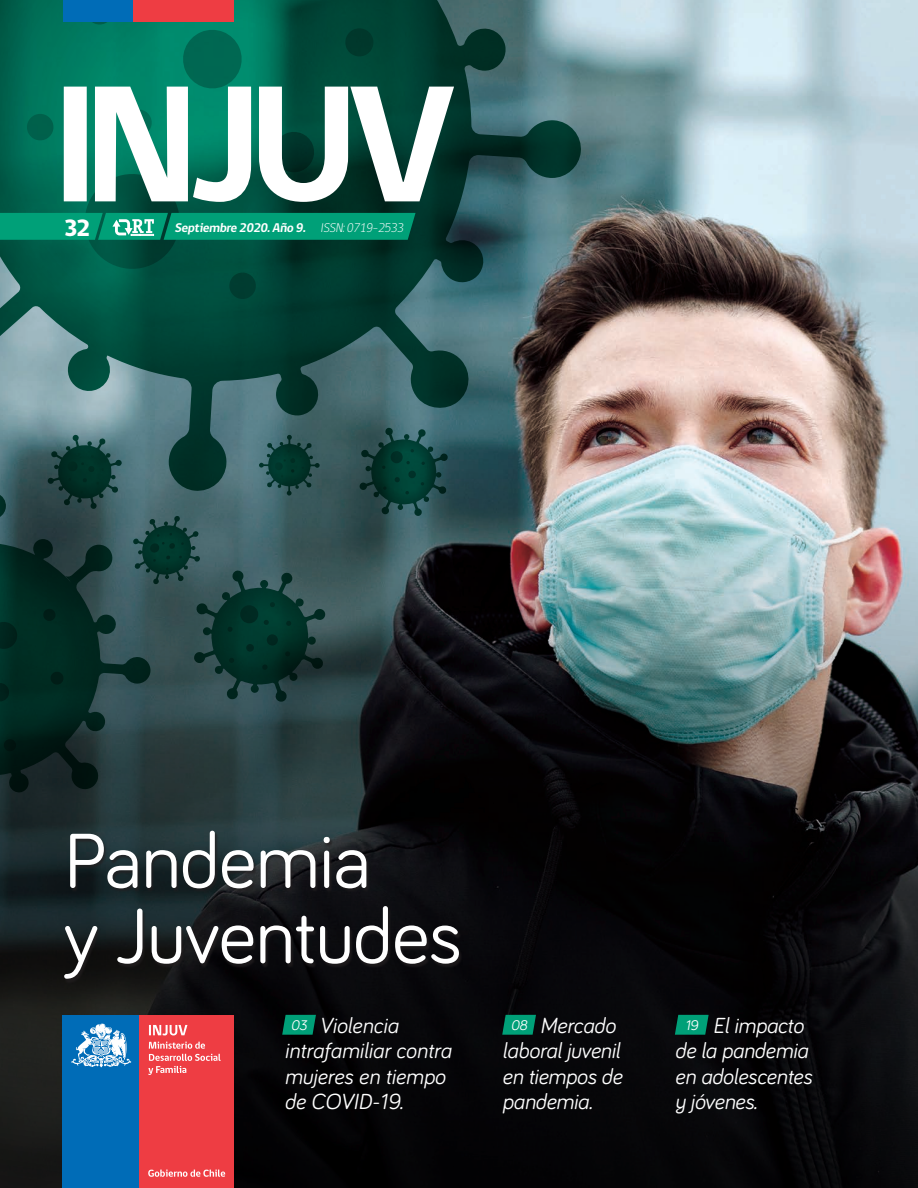
<style>
.page{position:relative;width:918px;height:1188px;background:#fff}
.page>*{position:absolute;margin:0;border:0;box-sizing:border-box;transform-origin:0 0}
.t1{font:79.65px/75.3px "Bariol";letter-spacing:-.01em;color:#fff}
.t2{font:800 24.15px "gob CL";color:#fff}
.t3{font:italic 22.5px/25.5px "Bariol";letter-spacing:-.01em;color:#fff}
.t4{font:italic 14.4px "Bariol";color:#fff}
.t5{font:700 12.9px "gob CL";color:#fff}
.s1{font-weight:300}
</style>
<div class="page">
<img style="left:0;top:0;width:918px;height:1188px">
<svg style="left:0;top:0;width:582px;height:492px;background:#336460"></svg>
<svg style="left:179px;top:26px;width:67px;height:61px;background:#00745c"></svg>
<svg style="left:85px;top:22px;width:30px;height:4px"></svg>
<svg style="left:343px;top:26px;width:32px;height:32px"></svg>
<svg style="left:359px;top:427px;width:89px;height:86px;background:#1a4744"></svg>
<svg style="left:47px;top:435px;width:75px;height:57px;background:#214b48"></svg>
<svg style="left:259px;top:435px;width:61px;height:61px;background:#244f4d"></svg>
<svg style="left:0;top:492px;width:151px;height:336px;background:#1a3735"></svg>
<svg style="left:0;top:620px;width:19px;height:31px"></svg>
<svg style="left:0;top:682px;width:10px;height:21px"></svg>
<svg style="left:3px;top:738px;width:14px;height:14px"></svg>
<svg style="left:50px;top:671px;width:14px;height:15px"></svg>
<svg style="left:42px;top:608px;width:14px;height:14px"></svg>
<svg style="left:133px;top:516px;width:192px;height:184px;background:#284b4a"></svg>
<svg style="left:282px;top:1015px;width:34px;height:20px"></svg>
<svg style="left:502px;top:1015px;width:34px;height:20px"></svg>
<svg style="left:675px;top:1015px;width:34px;height:20px"></svg>
<div style="left:63px;top:0;width:70px;height:22px;background:#006cb7"></div>
<div style="left:133px;top:0;width:101px;height:22px;background:#ee3d43"></div>
<svg style="left:64px;top:87px;width:390px;height:115px"></svg>
<svg style="left:0;top:108px;width:416px;height:193px"></svg>
<div style="left:64px;top:832px;width:399px;height:152px;background:#231f20;opacity:.7"></div>
<div style="left:63px;top:1015px;width:77px;height:173px;background:#006cb7"></div>
<div style="left:140px;top:1015px;width:94px;height:173px;background:#ee3d43"></div>
<svg style="left:71px;top:1023px;width:60px;height:44px"></svg>
<svg style="left:148px;top:1025px;width:73px;height:50px"></svg>
<svg style="left:148px;top:1170px;width:77px;height:7px"></svg>
<p class="t2" style="left:64px;top:211px;width:28px">32</p>
<p class="t5" style="left:174px;top:219px;width:233px">Septiembre 2020.Año 9. <span class="s1">ISSN:0719-2533</span></p>
<h1 class="t1" style="left:64px;top:819px;width:400px">Pandemia<br>y Juventudes</h1>
<p class="t3" style="left:284px;top:1011px;width:169px;text-indent:35px">Violencia intrafamiliar contra mujeres en tiempo de COVID-19.</p>
<p class="t4" style="left:291px;top:1015px;width:18px">03</p>
<p class="t3" style="left:502px;top:1011px;width:122px;text-indent:38px">Mercado laboral juvenil en tiempos de pandemia.</p>
<p class="t4" style="left:511px;top:1015px;width:18px">08</p>
<p class="t3" style="left:675px;top:1011px;width:139px;text-indent:38px">El impacto de la pandemia en adolescentes y jóvenes.</p>
<p class="t4" style="left:685px;top:1015px;width:14px">19</p>
</div>
